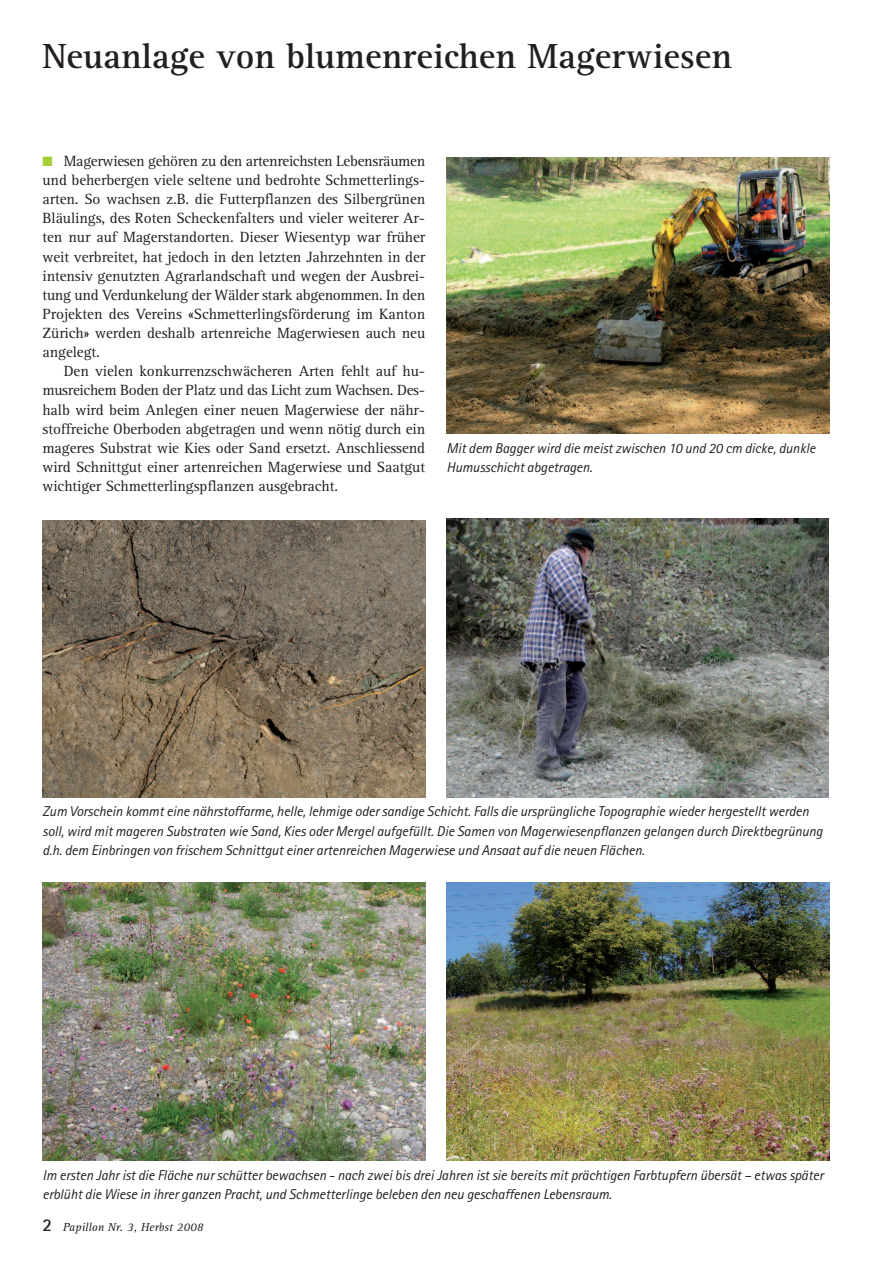
<style>
.page{position:relative;width:893px;height:1263px;background:#fff}
.page>*{position:absolute;margin:0;border:0;box-sizing:border-box;transform-origin:0 0}
.t1{font:700 36px "Rotis Serif";color:#231f20}
.t2{font:15.3px/19.2px "Rotis Serif";letter-spacing:-.005em;color:#231f20;text-align:justify}
.t3{font:italic 14.25px/19.2px "Rotis Sans Serif";letter-spacing:-.005em;color:#231f20}
.t4{font:italic 12px "Rotis Serif";color:#231f20}
.s1{color:#a6ce39}
.s2{font-family:"Rotis Sans Serif";font-weight:700;font-style:normal;font-size:18px}
</style>
<div class="page">
<img style="left:446px;top:157px;width:383px;height:277px">
<img style="left:43px;top:521px;width:382px;height:276px">
<img style="left:446px;top:519px;width:382px;height:278px">
<img style="left:43px;top:882px;width:382px;height:279px">
<img style="left:446px;top:882px;width:383px;height:279px">
<h1 class="t1" style="left:43px;top:44px;width:691px">Neuanlage von blumenreichen Magerwiesen</h1>
<p class="t2" style="left:43px;top:153px;width:384px"><span class="s1">■</span> Magerwiesen gehören zu den artenreichsten Lebensräumen und beherbergen viele seltene und bedrohte Schmetterlings&shy;arten. So wachsen z.B. die Futterpflanzen des Silbergrünen Bläulings, des Roten Scheckenfalters und vieler weiterer Ar&shy;ten nur auf Magerstandorten. Dieser Wiesentyp war früher weit verbreitet, hat jedoch in den letzten Jahrzehnten in der intensiv genutzten Agrarlandschaft und wegen der Ausbrei&shy;tung und Verdunkelung der Wälder stark abgenommen. In den Projekten des Vereins «Schmetterlingsförderung im Kanton Zürich» werden deshalb artenreiche Magerwiesen auch neu angelegt.</p>
<p class="t2" style="left:42px;top:363px;width:384px;text-indent:21px">Den vielen konkurrenzschwächeren Arten fehlt auf hu&shy;musreichem Boden der Platz und das Licht zum Wachsen. Des&shy;halb wird beim Anlegen einer neuen Magerwiese der nähr&shy;stoffreiche Oberboden abgetragen und wenn nötig durch ein mageres Substrat wie Kies oder Sand ersetzt. Anschliessend wird Schnittgut einer artenreichen Magerwiese und Saatgut wichtiger Schmetterlingspflanzen ausgebracht.</p>
<p class="t3" style="left:446px;top:440px;width:370px">Mit dem Bagger wird die meist zwischen 10 und 20 cm dicke, dunkle<br>Humusschicht abgetragen.</p>
<p class="t3" style="left:43px;top:803px;width:782px">Zum Vorschein kommt eine nährstoffarme, helle, lehmige oder sandige Schicht. Falls die ursprüngliche Topographie wieder hergestellt werden soll, wird mit mageren Substraten wie Sand, Kies oder Mergel aufgefüllt. Die Samen von Magerwiesenpflanzen gelangen durch Direktbegrünung d.h. dem Einbringen von frischem Schnittgut einer artenreichen Magerwiese und Ansaat auf die neuen Flächen.</p>
<p class="t3" style="left:43px;top:1167px;width:782px">Im ersten Jahr ist die Fläche nur schütter bewachsen - nach zwei bis drei Jahren ist sie bereits mit prächtigen Farbtupfern übersät – etwas später erblüht die Wiese in ihrer ganzen Pracht, und Schmetterlinge beleben den neu geschaffenen Lebensraum.</p>
<p class="t4" style="left:43px;top:1223px;width:162px"><span class="s2">2</span> Papillon Nr. 3, Herbst 2008</p>
</div>
